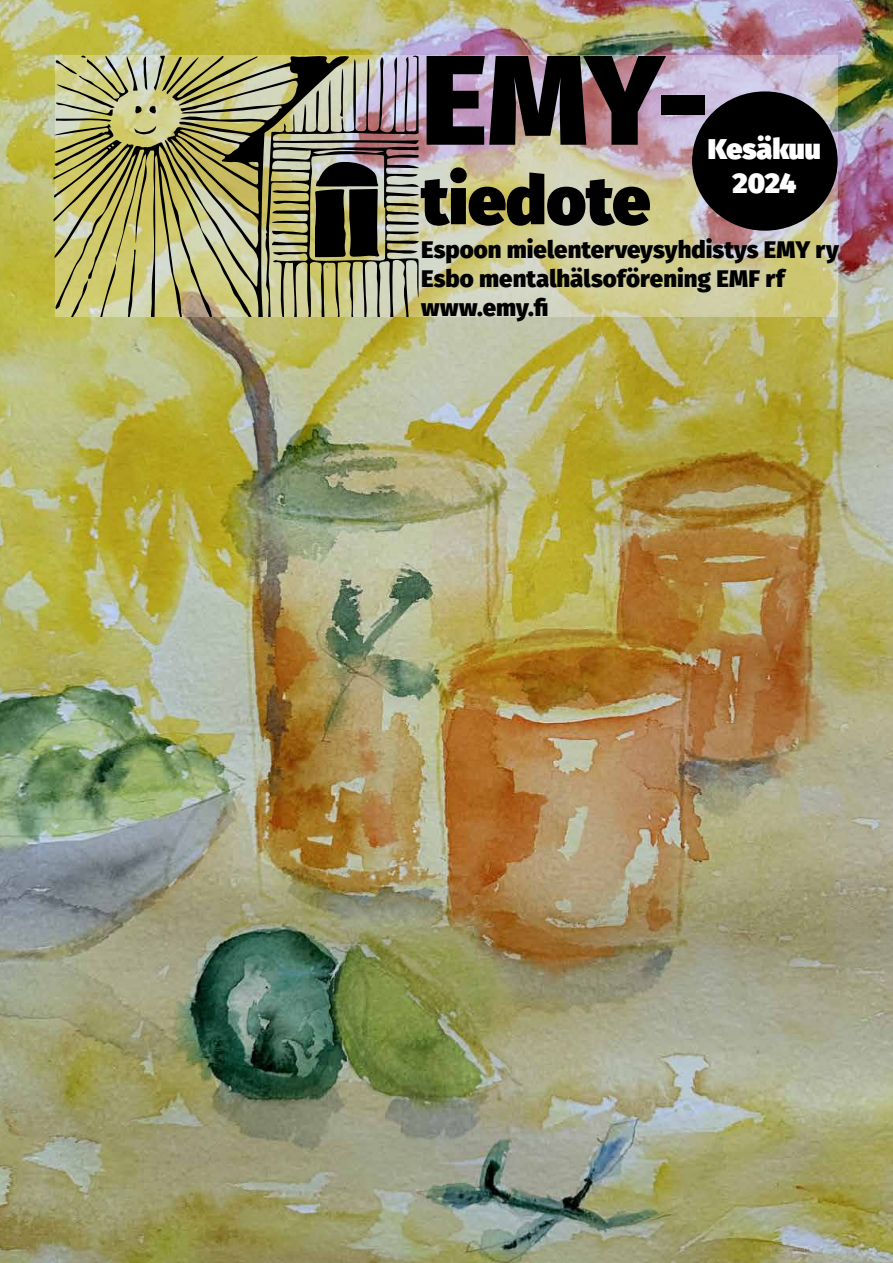
<style>
.page{position:relative;width:893px;height:1263px;background:#fff}
.page>*{position:absolute;margin:0;border:0;box-sizing:border-box;transform-origin:0 0}
.t1{font:800 127.5px "Fira Sans";color:#000}
.t2{font:900 67.5px "Fira Sans";color:#000}
.t3{font:900 28.5px/34.2px "Fira Sans";color:#fff;text-align:center}
.t4{font:800 24px/28.8px "Fira Sans";color:#000}
</style>
<div class="page">
<img style="left:0;top:0;width:893px;height:1263px">
<svg style="left:419px;top:55px;width:419px;height:262px"></svg>
<div style="left:692px;top:91px;width:146px;height:140px;background:#000;border-radius:50%"></div>
<svg style="left:258px;top:55px;width:6px;height:262px"></svg>
<svg style="left:53px;top:55px;width:205px;height:262px"></svg>
<img style="left:264px;top:55px;width:155px;height:262px">
<h1 class="t1" style="left:421px;top:-13px;width:289px">EMY-</h1>
<h2 class="t2" style="left:421px;top:138px;width:231px">tiedote</h2>
<p class="t3" style="left:708px;top:129px;width:115px">Kesäkuu<br>2024</p>
<p class="t4" style="left:421px;top:233px;width:419px">Espoon mielenterveysyhdistys EMY ry<br>Esbo mentalhälsoförening EMF rf www.emy.fi</p>
</div>
